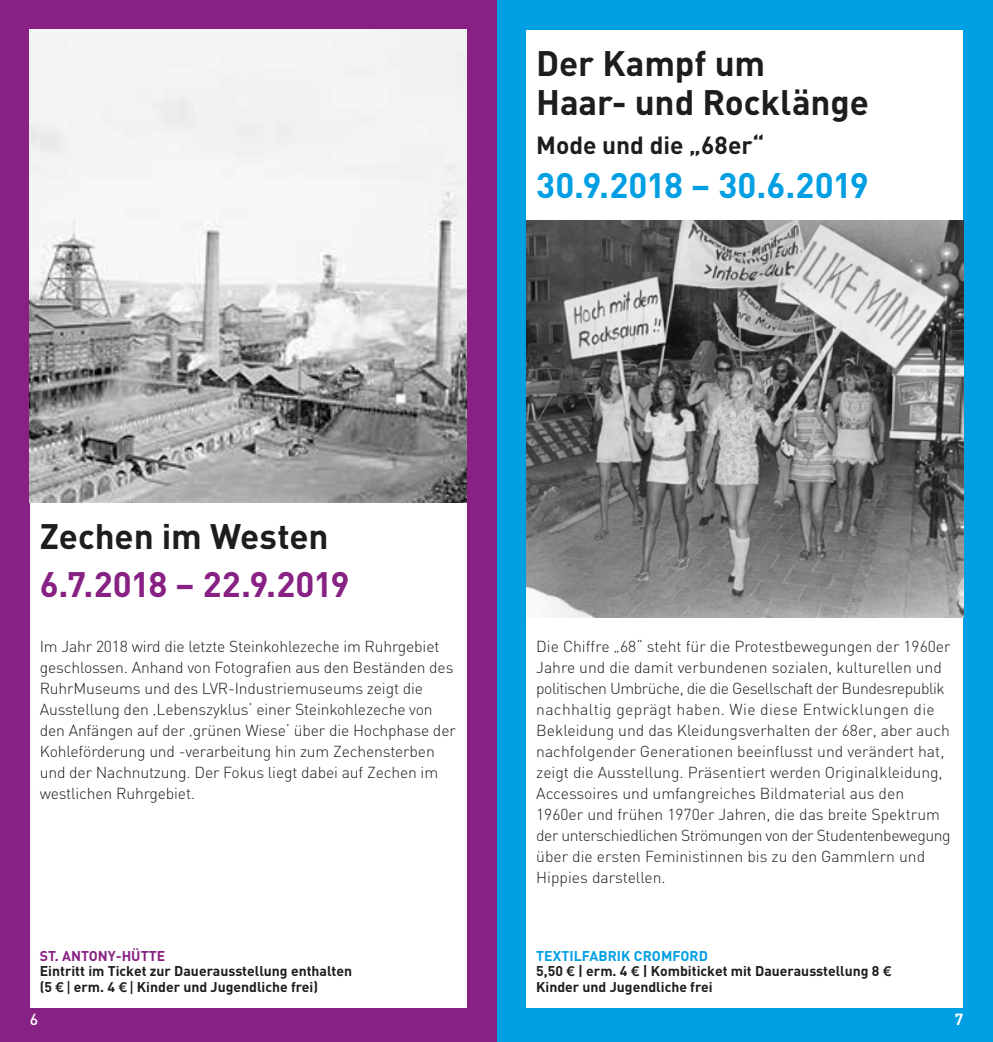
<style>
.page{position:relative;width:993px;height:1042px;background:#fff}
.page>*{position:absolute;margin:0;border:0;box-sizing:border-box;transform-origin:0 0}
.t1{font:700 35px/38.5px "DIN";letter-spacing:-.005em;color:#1d1d1b}
.t2{font:700 35px "DIN";letter-spacing:-.01em;color:#009fe3}
.t3{font:700 35px "DIN";letter-spacing:-.025em;color:#872183}
.t4{font:700 24.5px "DIN";letter-spacing:-.005em;color:#1d1d1b}
.t5{font:300 15.75px/21px "DIN";letter-spacing:-.01em;color:#1d1d1b}
.t6{font:500 15.75px "DIN";color:#fff}
.t7{font:700 14px/15.8px "DIN";color:#1d1d1b}
.t8{font:700 14px "DIN";color:#872183}
.s1{font-family:"Akkurat Pro"}
.s2{color:#009fe3}
</style>
<div class="page">
<div style="left:496px;top:0;width:496px;height:1042px;background:#009fe3"></div>
<div style="left:0;top:0;width:496px;height:1042px;background:#872183"></div>
<div style="left:526px;top:30px;width:436px;height:977px;background:#fff"></div>
<div style="left:30px;top:30px;width:436px;height:977px;background:#fff"></div>
<img style="left:526px;top:220px;width:436px;height:397px">
<img style="left:30px;top:30px;width:436px;height:472px">
<h1 class="t1" style="left:536px;top:43px;width:334px">Der Kampf um<br>Haar- und Rocklänge</h1>
<h2 class="t4" style="left:536px;top:130px;width:229px">Mode und die „68er“</h2>
<h1 class="t2" style="left:536px;top:162px;width:334px">30.9.2018 – 30.6.2019</h1>
<h1 class="t1" style="left:40px;top:515px;width:290px">Zechen im Westen</h1>
<h1 class="t3" style="left:40px;top:561px;width:311px">6.7.2018 – 22.9.2019</h1>
<p class="t5" style="left:40px;top:636px;width:417px">Im Jahr 2018 wird die letzte Steinkohlezeche im Ruhrgebiet geschlossen. Anhand von Fotografien aus den Beständen des RuhrMuseums und des LVR-Industriemuseums zeigt die Ausstellung den ‚Lebenszyklus‘ einer Steinkohlezeche von den Anfängen auf der ‚grünen Wiese‘ über die Hochphase der Kohleförderung und -verarbeitung hin zum Zechensterben und der Nachnutzung. Der Fokus liegt dabei auf Zechen im westlichen Ruhrgebiet.</p>
<p class="t8" style="left:40px;top:946px;width:127px">ST. ANTONY-HÜTTE</p>
<p class="t7" style="left:40px;top:963px;width:314px">Eintritt im Ticket zur Dauerausstellung enthalten (5 <span class="s1">€ |</span> erm. 4 <span class="s1">€ |</span> Kinder und Jugendliche frei)</p>
<p class="t5" style="left:536px;top:636px;width:416px">Die Chiffre „68“ steht für die Protestbewegungen der 1960er Jahre und die damit verbundenen sozialen, kulturellen und politischen Umbrüche, die die Gesellschaft der Bundesrepublik nachhaltig geprägt haben. Wie diese Entwicklungen die Bekleidung und das Kleidungsverhalten der 68er, aber auch nachfolgender Generationen beeinflusst und verändert hat, zeigt die Ausstellung. Präsentiert werden Originalkleidung, Accessoires und umfangreiches Bildmaterial aus den 1960er und frühen 1970er Jahren, die das breite Spektrum der unterschiedlichen Strömungen von der Studentenbewegung über die ersten Feministinnen bis zu den Gammlern und Hippies darstellen.</p>
<p class="t7" style="left:536px;top:947px;width:356px"><span class="s2">TEXTILFABRIK CROMFORD<br></span>5,50 <span class="s1">€</span> | erm. 4 <span class="s1">€</span> | Kombiticket mit Dauerausstellung 8 <span class="s1">€<br></span>Kinder und Jugendliche frei</p>
<p class="t6" style="left:30px;top:1009px;width:10px">6</p>
<p class="t6" style="left:954px;top:1009px;width:10px">7</p>
</div>
